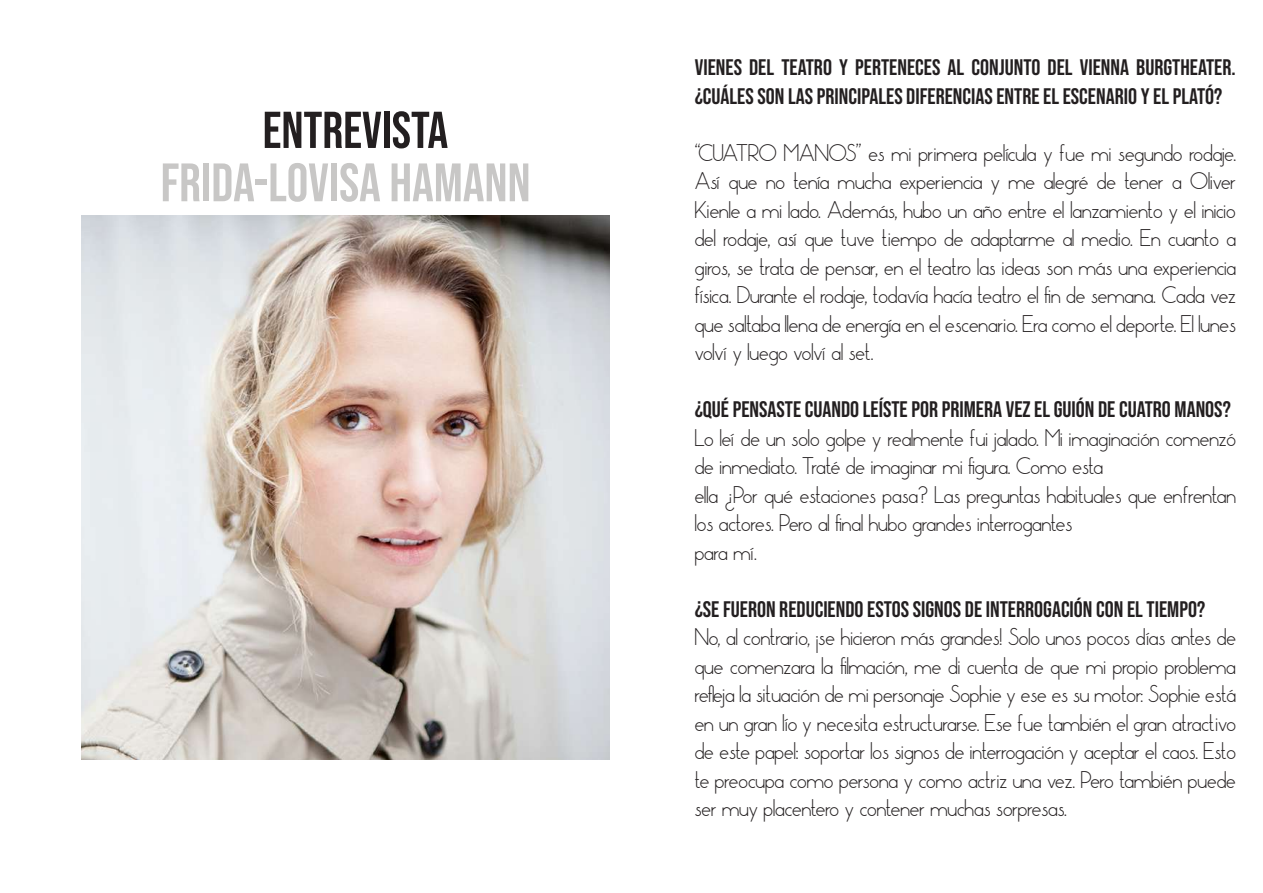
<style>
.page{position:relative;width:1263px;height:893px;background:#fff}
.page>*{position:absolute;margin:0;border:0;box-sizing:border-box;transform-origin:0 0}
.t1{font:54px "Bebas Neue";color:#c8c7c6}
.t2{font:51.75px "Bebas Neue";color:#231f20}
.t3{font:22.5px/28.5px "Pistara";color:#231f20;text-align:justify}
.t4{font:22.5px/28.5px "Bebas Neue";color:#231f20}
</style>
<div class="page">
<img style="left:81px;top:216px;width:529px;height:543px">
<h2 class="t2" style="left:263px;top:101px;width:187px">ENTREVISTA</h2>
<h1 class="t1" style="left:161px;top:152px;width:371px">FRIDA-LOVISA HAMANN</h1>
<p class="t4" style="left:695px;top:53px;width:543px">VIENES DEL TEATRO Y PERTENECES AL CONJUNTO DEL VIENNA BURGTHEATER. ¿CUÁLES SON LAS PRINCIPALES DIFERENCIAS ENTRE EL ESCENARIO Y EL PLATÓ?</p>
<p class="t3" style="left:695px;top:139px;width:543px">“CUATRO MANOS” es mi primera película y fue mi segundo rodaje.<br>Así que no tenía mucha experiencia y me alegré de tener a Oliver Kienle a mi lado. Además, hubo un año entre el lanzamiento y el inicio del rodaje, así que tuve tiempo de adaptarme al medio. En cuanto a giros, se trata de pensar, en el teatro las ideas son más una experiencia física. Durante el rodaje, todavía hacía teatro el fin de semana. Cada vez que saltaba llena de energía en el escenario. Era como el deporte. El lunes volví y luego volví al set.</p>
<p class="t4" style="left:695px;top:395px;width:538px">¿QUÉ PENSASTE CUANDO LEÍSTE POR PRIMERA VEZ EL GUIÓN DE CUATRO MANOS?</p>
<p class="t3" style="left:695px;top:424px;width:543px;text-align:left">Lo leí de un solo golpe y realmente fui jalado. Mi imaginación comenzó de inmediato. Traté de imaginar mi figura. Como esta<br>ella ¿Por qué estaciones pasa? Las preguntas habituales que enfrentan los actores. Pero al final hubo grandes interrogantes<br>para mí.</p>
<p class="t4" style="left:695px;top:594px;width:512px">¿SE FUERON REDUCIENDO ESTOS SIGNOS DE INTERROGACIÓN CON EL TIEMPO?</p>
<p class="t3" style="left:695px;top:623px;width:543px">No, al contrario, ¡se hicieron más grandes! Solo unos pocos días antes de que comenzara la filmación, me di cuenta de que mi propio problema refleja la situación de mi personaje Sophie y ese es su motor: Sophie está en un gran lío y necesita estructurarse. Ese fue también el gran atractivo de este papel: soportar los signos de interrogación y aceptar el caos. Esto te preocupa como persona y como actriz una vez. Pero también puede ser muy placentero y contener muchas sorpresas.</p>
</div>
